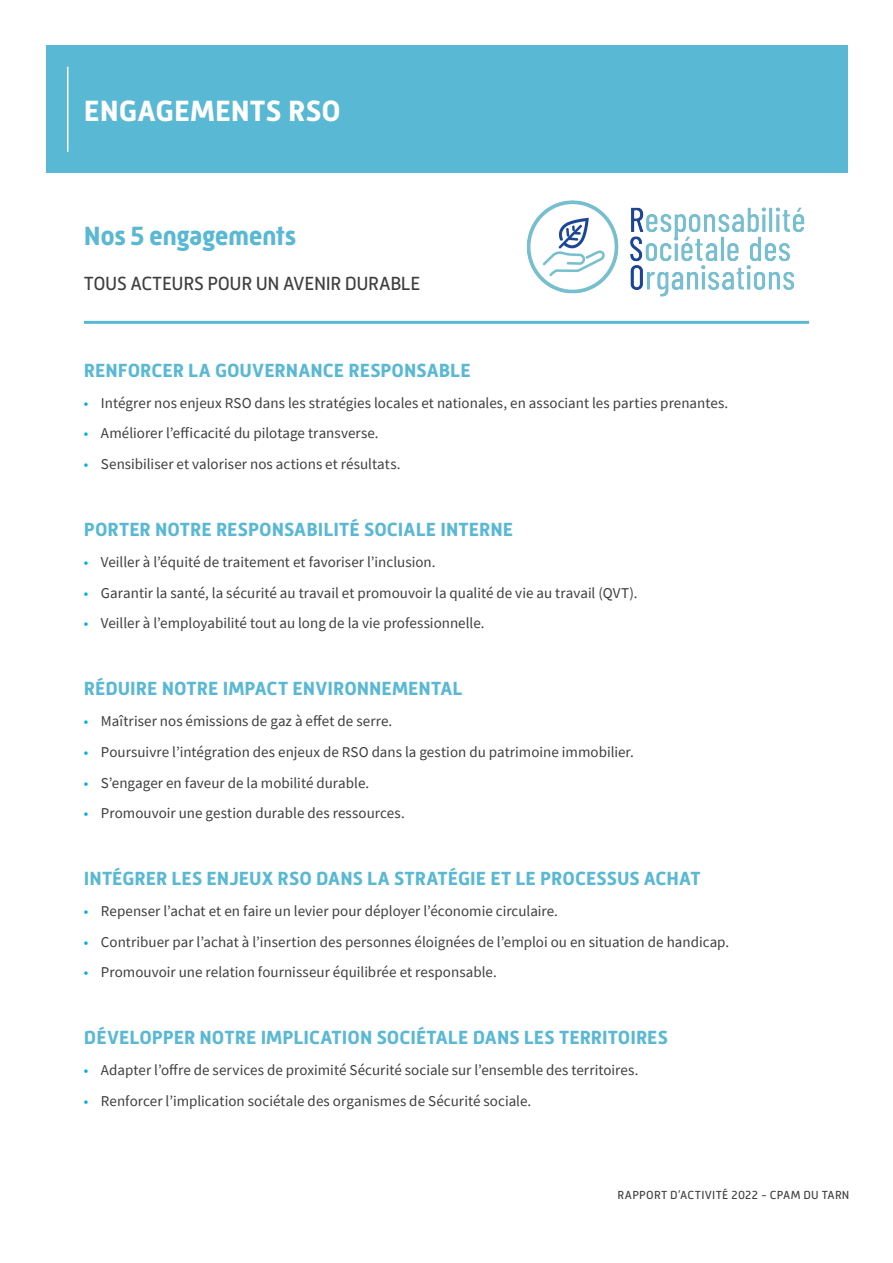
<style>
.page{position:relative;width:893px;height:1263px;background:#fff}
.page>*{position:absolute;margin:0;border:0;box-sizing:border-box;transform-origin:0 0}
.t1{font:700 30px "Mic 32 New";letter-spacing:.005em;color:#fff}
.t2{font:700 27px "Mic 32 New";color:#59b8d3}
.t3{font:700 19.5px "Mic 32 New";letter-spacing:.005em;color:#59b8d3}
.t4{font:19.5px "Mic 32 New";color:#3e3e3f}
.t5{font:15px "Source Sans Pro";color:#3e3e3f}
.t6{font:12px "Mic 32 New";letter-spacing:.025em;color:#3e3e3f}
.s1{color:#00afdf}
</style>
<div class="page">
<div style="left:45px;top:45px;width:802px;height:128px;background:#59b8d3"></div>
<hr style="left:67px;top:67px;width:1px;height:85px;background:#fff">
<hr style="left:84px;top:321px;width:725px;height:3px;background:#59b8d3">
<img style="left:526px;top:200px;width:279px;height:97px">
<h1 class="t1" style="left:84px;top:93px;width:222px">Engagements RSO</h1>
<h2 class="t2" style="left:84px;top:220px;width:214px">Nos 5 engagements</h2>
<h3 class="t4" style="left:84px;top:272px;width:21px">TOUS</h3>
<h3 class="t4" style="left:130px;top:272px;width:12px">ACTEURS</h3>
<h3 class="t4" style="left:207px;top:272px;width:12px">POUR</h3>
<h3 class="t4" style="left:256px;top:272px;width:59px">UN AVENIR</h3>
<h3 class="t4" style="left:345px;top:272px;width:12px">DURABLE</h3>
<h3 class="t3" style="left:84px;top:359px;width:12px">RENFORCER</h3>
<h3 class="t3" style="left:188px;top:359px;width:52px">LA GOUVERNANCE</h3>
<h3 class="t3" style="left:349px;top:359px;width:56px">RESPONSA</h3>
<h3 class="t3" style="left:439px;top:359px;width:22px">BLE</h3>
<p class="t5" style="left:84px;top:393px;width:646px"><span class="s1">•</span> Intégrer nos enjeux RSO dans les stratégies locales et nationales, en associant les parties prenantes.</p>
<p class="t5" style="left:84px;top:424px;width:296px"><span class="s1">•</span> Améliorer l’efficacité du pilotage transverse.</p>
<p class="t5" style="left:84px;top:455px;width:318px"><span class="s1">•</span> Sensibiliser et valoriser nos actions et résultats.</p>
<h3 class="t3" style="left:84px;top:518px;width:23px">PORTER</h3>
<h3 class="t3" style="left:155px;top:518px;width:12px">NOTRE</h3>
<h3 class="t3" style="left:216px;top:518px;width:56px">RESPONSA</h3>
<h3 class="t3" style="left:306px;top:518px;width:21px">BILITÉ</h3>
<h3 class="t3" style="left:364px;top:518px;width:12px">SOCIALE</h3>
<h3 class="t3" style="left:440px;top:518px;width:12px">INTERNE</h3>
<p class="t5" style="left:84px;top:552px;width:353px"><span class="s1">•</span> Veiller à l’équité de traitement et favoriser l’inclusion.</p>
<p class="t5" style="left:84px;top:583px;width:555px"><span class="s1">•</span> Garantir la santé, la sécurité au travail et promouvoir la qualité de vie au travail (QVT).</p>
<p class="t5" style="left:84px;top:614px;width:402px"><span class="s1">•</span> Veiller à l’employabilité tout au long de la vie professionnelle.</p>
<h3 class="t3" style="left:84px;top:677px;width:12px">RÉDUIRE</h3>
<h3 class="t3" style="left:162px;top:677px;width:12px">NOTRE</h3>
<h3 class="t3" style="left:223px;top:677px;width:44px">IMPACT</h3>
<h3 class="t3" style="left:293px;top:677px;width:12px">ENVIRONNE</h3>
<h3 class="t3" style="left:392px;top:677px;width:28px">MENTAL</h3>
<p class="t5" style="left:84px;top:711px;width:310px"><span class="s1">•</span> Maîtriser nos émissions de gaz à effet de serre.</p>
<p class="t5" style="left:84px;top:742px;width:551px"><span class="s1">•</span> Poursuivre l’intégration des enjeux de RSO dans la gestion du patrimoine immobilier.</p>
<p class="t5" style="left:84px;top:773px;width:287px"><span class="s1">•</span> S’engager en faveur de la mobilité durable.</p>
<p class="t5" style="left:84px;top:804px;width:322px"><span class="s1">•</span> Promouvoir une gestion durable des ressources.</p>
<h3 class="t3" style="left:84px;top:867px;width:11px">INTÉ</h3>
<h3 class="t3" style="left:123px;top:867px;width:24px">GRER</h3>
<h3 class="t3" style="left:171px;top:867px;width:11px">LES</h3>
<h3 class="t3" style="left:207px;top:867px;width:45px">ENJEUX</h3>
<h3 class="t3" style="left:278px;top:867px;width:12px">RSO</h3>
<h3 class="t3" style="left:316px;top:867px;width:13px">DANS</h3>
<h3 class="t3" style="left:367px;top:867px;width:39px">LA STRATÉ</h3>
<h3 class="t3" style="left:458px;top:867px;width:105px">GIE ET LE PROCESSUS</h3>
<h3 class="t3" style="left:644px;top:867px;width:13px">ACHAT</h3>
<p class="t5" style="left:84px;top:901px;width:476px"><span class="s1">•</span> Repenser l’achat et en faire un levier pour déployer l’économie circulaire.</p>
<p class="t5" style="left:84px;top:932px;width:647px"><span class="s1">•</span> Contribuer par l’achat à l’insertion des personnes éloignées de l’emploi ou en situation de handicap.</p>
<p class="t5" style="left:84px;top:963px;width:414px"><span class="s1">•</span> Promouvoir une relation fournisseur équilibrée et responsable.</p>
<h3 class="t3" style="left:84px;top:1026px;width:12px">DÉVELO</h3>
<h3 class="t3" style="left:152px;top:1026px;width:60px">PPER NOTRE</h3>
<h3 class="t3" style="left:261px;top:1026px;width:44px">IMPLICATION</h3>
<h3 class="t3" style="left:377px;top:1026px;width:12px">SOCIÉTALE</h3>
<h3 class="t3" style="left:473px;top:1026px;width:13px">DANS</h3>
<h3 class="t3" style="left:524px;top:1026px;width:11px">LES</h3>
<h3 class="t3" style="left:559px;top:1026px;width:11px">TERRITOIRES</h3>
<p class="t5" style="left:84px;top:1061px;width:556px"><span class="s1">•</span> Adapter l’offre de services de proximité Sécurité sociale sur l’ensemble des territoires.</p>
<p class="t5" style="left:84px;top:1091px;width:449px"><span class="s1">•</span> Renforcer l’implication sociétale des organismes de Sécurité sociale.</p>
<p class="t6" style="left:618px;top:1188px;width:233px">RAPPORT D’ACTIVITÉ 2022 - CPAM DU TARN</p>
</div>
